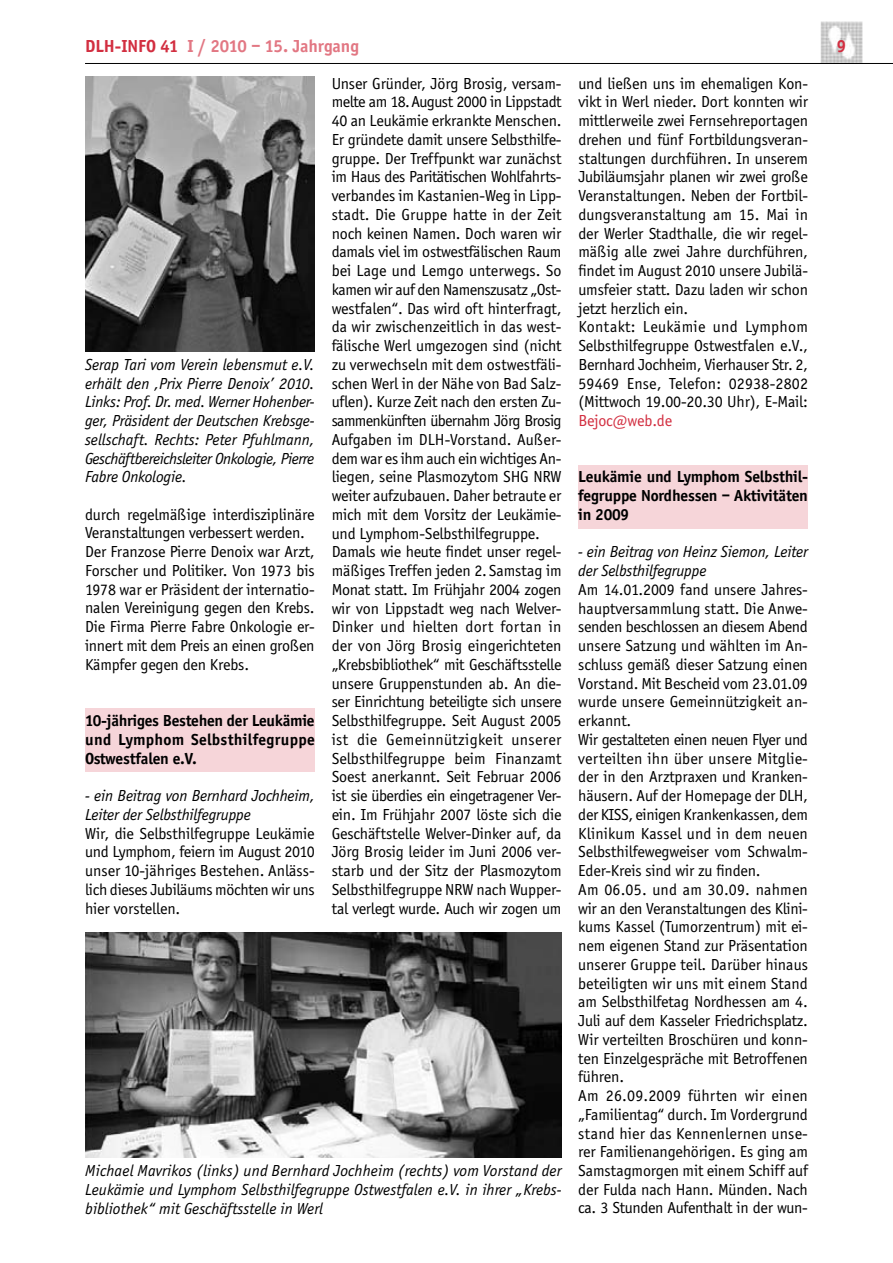
<style>
.page{position:relative;width:893px;height:1263px;background:#fff}
.page>*{position:absolute;margin:0;border:0;box-sizing:border-box;transform-origin:0 0}
.t1{font:700 18px "Officina Sans";color:#e27783}
.t2{font:700 18px "Officina Sans";color:#d22e40}
.t3{font:16.5px/18.8px "Officina Sans";letter-spacing:-.01em;color:#000}
.t4{font:italic 16.5px/18.8px "Officina Sans";letter-spacing:-.01em;color:#000;text-align:justify}
.t5{font:700 16.5px/18.8px "Officina Sans";letter-spacing:-.01em;color:#000;text-align:justify}
.t6{font:16.5px "Officina Sans";letter-spacing:-.01em;color:#d22e40}
.s1{color:#d22e40}
</style>
<div class="page">
<img style="left:820px;top:21px;width:42px;height:42px">
<hr style="left:85px;top:63px;width:808px;height:1px;background:#000">
<div style="left:578px;top:465px;width:230px;height:64px;background:#f6d5d9"></div>
<div style="left:85px;top:709px;width:230px;height:63px;background:#f6d5d9"></div>
<img style="left:85px;top:76px;width:230px;height:275px">
<img style="left:85px;top:932px;width:476px;height:226px">
<p class="t1" style="left:85px;top:35px;width:275px"><span class="s1">DLH-INFO 41</span> I / 2010 – 15. Jahrgang</p>
<p class="t2" style="left:837px;top:35px;width:11px">9</p>
<p class="t4" style="left:85px;top:355px;width:231px">Serap Tari vom Verein lebensmut e.V. erhält den ‚Prix Pierre Denoix’ 2010.<br>Links: Prof. Dr. med. Werner Hohenber&shy;ger, Präsident der Deutschen Krebsge&shy;sellschaft. Rechts: Peter Pfuhlmann, Geschäftbereichsleiter Onkologie, Pierre Fabre Onkologie.</p>
<p class="t3" style="left:85px;top:505px;width:231px">durch regelmäßige interdisziplinäre Veranstaltungen verbessert werden.<br>Der Franzose Pierre Denoix war Arzt, Forscher und Politiker. Von 1973 bis 1978 war er Präsident der internatio&shy;nalen Vereinigung gegen den Krebs.<br>Die Firma Pierre Fabre Onkologie er&shy;innert mit dem Preis an einen großen Kämpfer gegen den Krebs.</p>
<p class="t5" style="left:85px;top:711px;width:231px">10-jähriges Bestehen der Leukämie und Lymphom Selbsthilfegruppe Ostwestfalen e.V.</p>
<p class="t4" style="left:85px;top:787px;width:231px">- ein Beitrag von Bernhard Jochheim,<br>Leiter der Selbsthilfegruppe</p>
<p class="t3" style="left:85px;top:824px;width:231px;text-align:justify">Wir, die Selbsthilfegruppe Leukämie und Lymphom, feiern im August 2010 unser 10-jähriges Bestehen. Anläss&shy;lich dieses Jubiläums möchten wir uns hier vorstellen.</p>
<p class="t3" style="left:332px;top:74px;width:231px">Unser Gründer, Jörg Brosig, versam&shy;melte am 18. August 2000 in Lippstadt 40 an Leukämie erkrankte Menschen.<br>Er gründete damit unsere Selbsthilfe&shy;gruppe. Der Treffpunkt war zunächst im Haus des Paritätischen Wohlfahrts&shy;verbandes im Kastanien-Weg in Lipp&shy;stadt. Die Gruppe hatte in der Zeit noch keinen Namen. Doch waren wir damals viel im ostwestfälischen Raum bei Lage und Lemgo unterwegs. So kamen wir auf den Namenszusatz „Ost&shy;westfalen“. Das wird oft hinterfragt, da wir zwischenzeitlich in das west&shy;fälische Werl umgezogen sind (nicht zu verwechseln mit dem ostwestfäli&shy;schen Werl in der Nähe von Bad Salz&shy;uflen). Kurze Zeit nach den ersten Zu&shy;sammenkünften übernahm Jörg Brosig Aufgaben im DLH-Vorstand. Außer&shy;dem war es ihm auch ein wichtiges An&shy;liegen, seine Plasmozytom SHG NRW weiter aufzubauen. Daher betraute er mich mit dem Vorsitz der Leukämie&shy;und Lymphom-Selbsthilfegruppe.<br>Damals wie heute findet unser regel&shy;mäßiges Treffen jeden 2. Samstag im Monat statt. Im Frühjahr 2004 zogen wir von Lippstadt weg nach Welver-Dinker und hielten dort fortan in der von Jörg Brosig eingerichteten „Krebsbibliothek“ mit Geschäftsstelle unsere Gruppenstunden ab. An die&shy;ser Einrichtung beteiligte sich unsere Selbsthilfegruppe. Seit August 2005 ist die Gemeinnützigkeit unserer Selbsthilfegruppe beim Finanzamt Soest anerkannt. Seit Februar 2006 ist sie überdies ein eingetragener Ver&shy;ein. Im Frühjahr 2007 löste sich die Geschäftstelle Welver-Dinker auf, da Jörg Brosig leider im Juni 2006 ver&shy;starb und der Sitz der Plasmozytom Selbsthilfegruppe NRW nach Wupper&shy;tal verlegt wurde. Auch wir zogen um</p>
<p class="t4" style="left:85px;top:1161px;width:478px">Michael Mavrikos (links) und Bernhard Jochheim (rechts) vom Vorstand der Leukämie und Lymphom Selbsthilfegruppe Ostwestfalen e.V. in ihrer „Krebs&shy;bibliothek“ mit Geschäftsstelle in Werl</p>
<p class="t3" style="left:578px;top:74px;width:231px">und ließen uns im ehemaligen Kon&shy;vikt in Werl nieder. Dort konnten wir mittlerweile zwei Fernsehreportagen drehen und fünf Fortbildungsveran&shy;staltungen durchführen. In unserem Jubiläumsjahr planen wir zwei große Veranstaltungen. Neben der Fortbil&shy;dungsveranstaltung am 15. Mai in der Werler Stadthalle, die wir regel&shy;mäßig alle zwei Jahre durchführen, findet im August 2010 unsere Jubilä&shy;umsfeier statt. Dazu laden wir schon jetzt herzlich ein.<br>Kontakt: Leukämie und Lymphom Selbsthilfegruppe Ostwestfalen e.V., Bernhard Jochheim, Vierhauser Str. 2, 59469 Ense, Telefon: 02938-2802 (Mittwoch 19.00-20.30 Uhr), E-Mail:</p>
<p class="t6" style="left:578px;top:411px;width:95px">Bejoc@web.de</p>
<p class="t5" style="left:578px;top:467px;width:231px">Leukämie und Lymphom Selbsthil&shy;fegruppe Nordhessen – Aktivitäten in 2009</p>
<p class="t4" style="left:578px;top:543px;width:231px">- ein Beitrag von Heinz Siemon, Leiter der Selbsthilfegruppe</p>
<p class="t3" style="left:578px;top:580px;width:231px">Am 14.01.2009 fand unsere Jahres&shy;hauptversammlung statt. Die Anwe&shy;senden beschlossen an diesem Abend unsere Satzung und wählten im An&shy;schluss gemäß dieser Satzung einen Vorstand. Mit Bescheid vom 23.01.09 wurde unsere Gemeinnützigkeit an&shy;erkannt.<br>Wir gestalteten einen neuen Flyer und verteilten ihn über unsere Mitglie&shy;der in den Arztpraxen und Kranken&shy;häusern. Auf der Homepage der DLH, der KISS, einigen Krankenkassen, dem Klinikum Kassel und in dem neuen Selbsthilfewegweiser vom Schwalm-Eder-Kreis sind wir zu finden.<br>Am 06.05. und am 30.09. nahmen wir an den Veranstaltungen des Klini&shy;kums Kassel (Tumorzentrum) mit ei&shy;nem eigenen Stand zur Präsentation unserer Gruppe teil. Darüber hinaus beteiligten wir uns mit einem Stand am Selbsthilfetag Nordhessen am 4.<br>Juli auf dem Kasseler Friedrichsplatz.<br>Wir verteilten Broschüren und konn&shy;ten Einzelgespräche mit Betroffenen führen.<br>Am 26.09.2009 führten wir einen „Familientag“ durch. Im Vordergrund stand hier das Kennenlernen unse&shy;rer Familienangehörigen. Es ging am Samstagmorgen mit einem Schiff auf der Fulda nach Hann. Münden. Nach ca. 3 Stunden Aufenthalt in der wun-</p>
</div>
